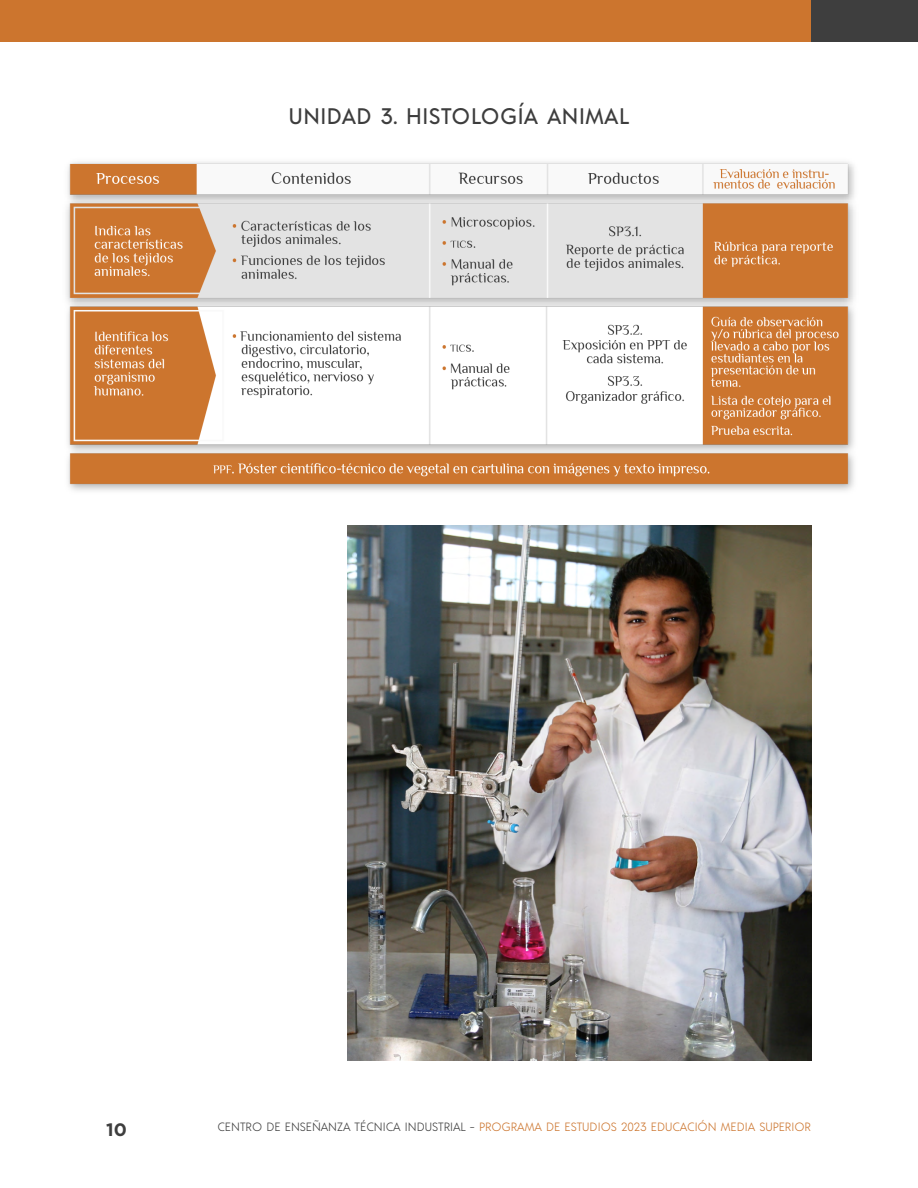
<style>
.page{position:relative;width:918px;height:1188px;background:#fff}
.page>*{position:absolute;margin:0;border:0;box-sizing:border-box;transform-origin:0 0}
.t1{font:500 22.5px "Acre";letter-spacing:.025em;color:#3d3d3d}
.t2{font:700 18px "Gotham";color:#3e3e3e}
.t3{font:300 12px "Acre";color:#cc752e}
.s1{color:#3e3e3e}
</style>
<div class="page">
<div style="left:0;top:0;width:811px;height:42px;background:#cc752e"></div>
<div style="left:811px;top:0;width:107px;height:42px;background:#3e3e3e"></div>
<img style="left:66px;top:162px;width:789px;height:329px">
<img style="left:347px;top:525px;width:465px;height:535px">
<h1 class="t1" style="left:289px;top:101px;width:342px">UNIDAD 3. HISTOLOGÍA ANIMAL</h1>
<h2 class="t2" style="left:106px;top:1117px;width:22px">10</h2>
<p class="t3" style="left:217px;top:1119px;width:595px"><span class="s1">CENTRO DE ENSEÑANZA TÉCNICA INDUSTRIAL -</span> PROGRAMA DE ESTUDIOS 2023 EDUCACIÓN MEDIA SUPERIOR</p>
</div>
